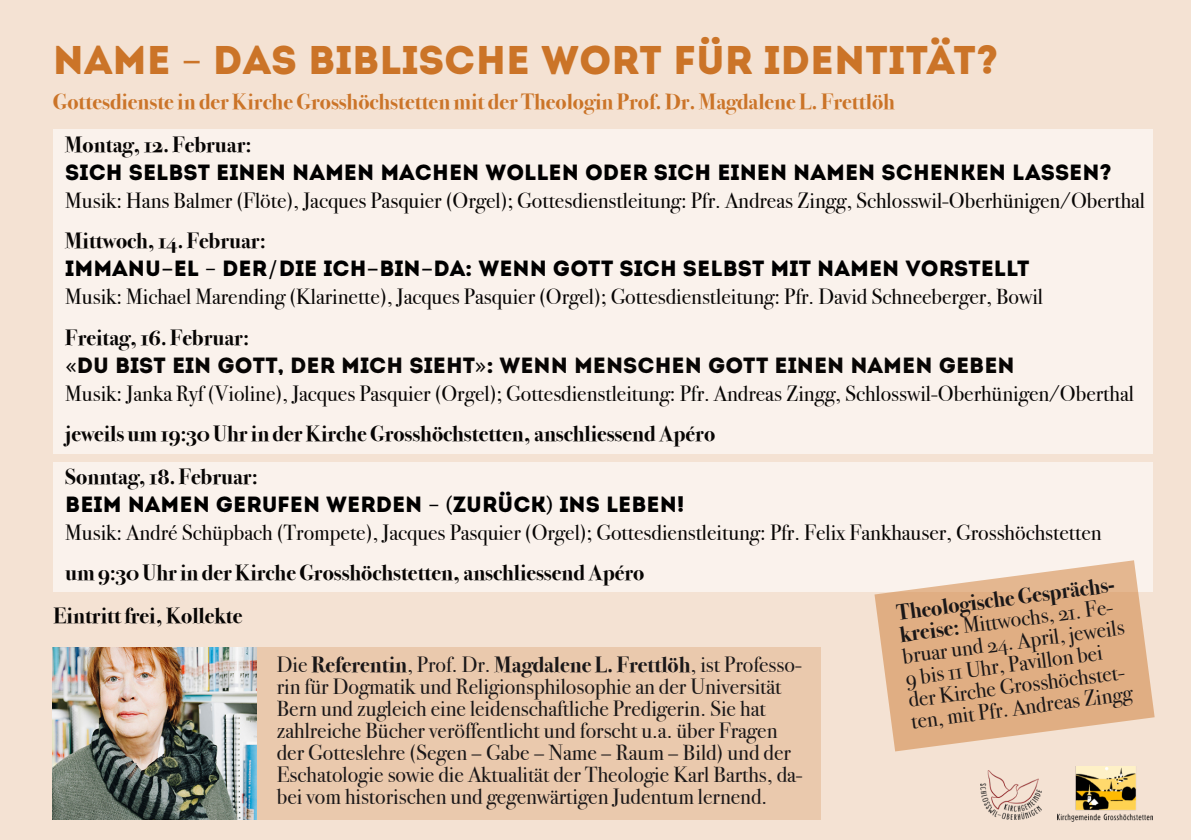
<style>
.page{position:relative;width:1191px;height:840px;background:#fff}
.page>*{position:absolute;margin:0;border:0;box-sizing:border-box;transform-origin:0 0}
.t1{font:40px "Intro";color:#cb7428}
.t2{font:22px/22px "Bodoni Svty Two OSITCTT";color:#1a1718}
.t3{font:22px "Bodoni Svty Two OSITCTT";color:#070504}
.t4{font:700 22px "Bodoni Svty Two OSITCTT";color:#070504}
.t5{font:22px "Intro";color:#000}
.t6{font:700 22px "Bodoni Svty Two OSITCTT";color:#cb7428}
.t7{font:22px "Intro";color:#070504}
.s1{font-family:"Lucida Grande"}
.s2{font-weight:700}
</style>
<div class="page">
<div style="left:0;top:0;width:1191px;height:839px;background:#f4e2d3"></div>
<div style="left:248px;top:646px;width:572px;height:173px;background:#eac9ad"></div>
<img style="left:53px;top:646px;width:204px;height:173px">
<img style="left:1057px;top:766px;width:95px;height:54px">
<img style="left:980px;top:770px;width:61px;height:48px">
<div style="left:53px;top:129px;width:1099px;height:324px;background:#faf2ec"></div>
<div style="left:53px;top:462px;width:1099px;height:129px;background:#faf2ec"></div>
<svg style="left:874px;top:560px;width:280px;height:191px;fill:#e0ae83"></svg>
<h1 class="t1" style="left:53px;top:44px;width:946px">NAME <span class="s1">–</span> DAS BIBLISCHE WORT FÜR IDENTITÄT?</h1>
<p class="t6" style="left:53px;top:89px;width:843px">Gottesdienste in der Kirche Grosshöchstetten mit der Theologin Prof. Dr. Magdalene L. Frettlöh</p>
<p class="t4" style="left:65px;top:132px;width:188px">Montag, 12. Februar:</p>
<p class="t5" style="left:65px;top:164px;width:1048px">SICH SELBST EINEN NAMEN MACHEN WOLLEN ODER SICH EINEN NAMEN SCHENKEN LASSEN?</p>
<p class="t3" style="left:65px;top:188px;width:1081px">Musik: Hans Balmer (Flöte), Jacques Pasquier (Orgel); Gottesdienstleitung: Pfr. Andreas Zingg, Schlosswil-Oberhünigen/Oberthal</p>
<p class="t4" style="left:65px;top:228px;width:202px">Mittwoch, 14. Februar:</p>
<p class="t5" style="left:65px;top:260px;width:965px">IMMANU<span class="s1">-</span>EL <span class="s1">–</span> DER<span class="s1">/</span>DIE ICH<span class="s1">-</span>BIN<span class="s1">-</span>DA: WENN GOTT SICH SELBST MIT NAMEN VORSTELLT</p>
<p class="t3" style="left:65px;top:284px;width:979px">Musik: Michael Marending (Klarinette), Jacques Pasquier (Orgel); Gottesdienstleitung: Pfr. David Schneeberger, Bowil</p>
<p class="t4" style="left:65px;top:324px;width:185px">Freitag, 16. Februar:</p>
<p class="t7" style="left:65px;top:356px;width:951px"><span class="s1">«</span>DU BIST EIN GOTT, DER MICH SIEHT<span class="s1">»</span>: WENN MENSCHEN GOTT EINEN NAMEN GEBEN</p>
<p class="t3" style="left:65px;top:380px;width:1070px">Musik: Janka Ryf (Violine), Jacques Pasquier (Orgel); Gottesdienstleitung: Pfr. Andreas Zingg, Schlosswil-Oberhünigen/Oberthal</p>
<p class="t4" style="left:65px;top:420px;width:651px">jeweils um 19:30 Uhr in der Kirche Grosshöchstetten, anschliessend Apéro</p>
<p class="t4" style="left:65px;top:463px;width:194px">Sonntag, 18. Februar:</p>
<p class="t5" style="left:65px;top:495px;width:621px">BEIM NAMEN GERUFEN WERDEN <span class="s1">– (</span>ZURÜCK<span class="s1">)</span> INS LEBEN!</p>
<p class="t3" style="left:65px;top:519px;width:1037px">Musik: André Schüpbach (Trompete), Jacques Pasquier (Orgel); Gottesdienstleitung: Pfr. Felix Fankhauser, Grosshöchstetten</p>
<p class="t4" style="left:65px;top:559px;width:580px">um 9:30 Uhr in der Kirche Grosshöchstetten, anschliessend Apéro</p>
<p class="t2" style="left:894px;top:602px;width:226px;rotate:-8deg"><span class="s2">Theologische Gesprächs&shy;kreise:</span> Mittwochs, 21. Fe&shy;bruar und 24. April, jeweils<br>9 bis 11 Uhr, Pavillon bei der Kirche Grosshöchstet&shy;ten, mit Pfr. Andreas Zingg</p>
<p class="t4" style="left:54px;top:602px;width:190px">Eintritt frei, Kollekte</p>
<p class="t2" style="left:277px;top:652px;width:527px">Die <span class="s2">Referentin</span>, Prof. Dr. <span class="s2">Magdalene L. Frettlöh</span>, ist Professo&shy;rin für Dogmatik und Religionsphilosophie an der Universität Bern und zugleich eine leidenschaftliche Predigerin. Sie hat zahlreiche Bücher veröffentlicht und forscht u.a. über Fragen der Gotteslehre (Segen – Gabe – Name – Raum – Bild) und der Eschatologie sowie die Aktualität der Theologie Karl Barths, da&shy;bei vom historischen und gegenwärtigen Judentum lernend.</p>
</div>
